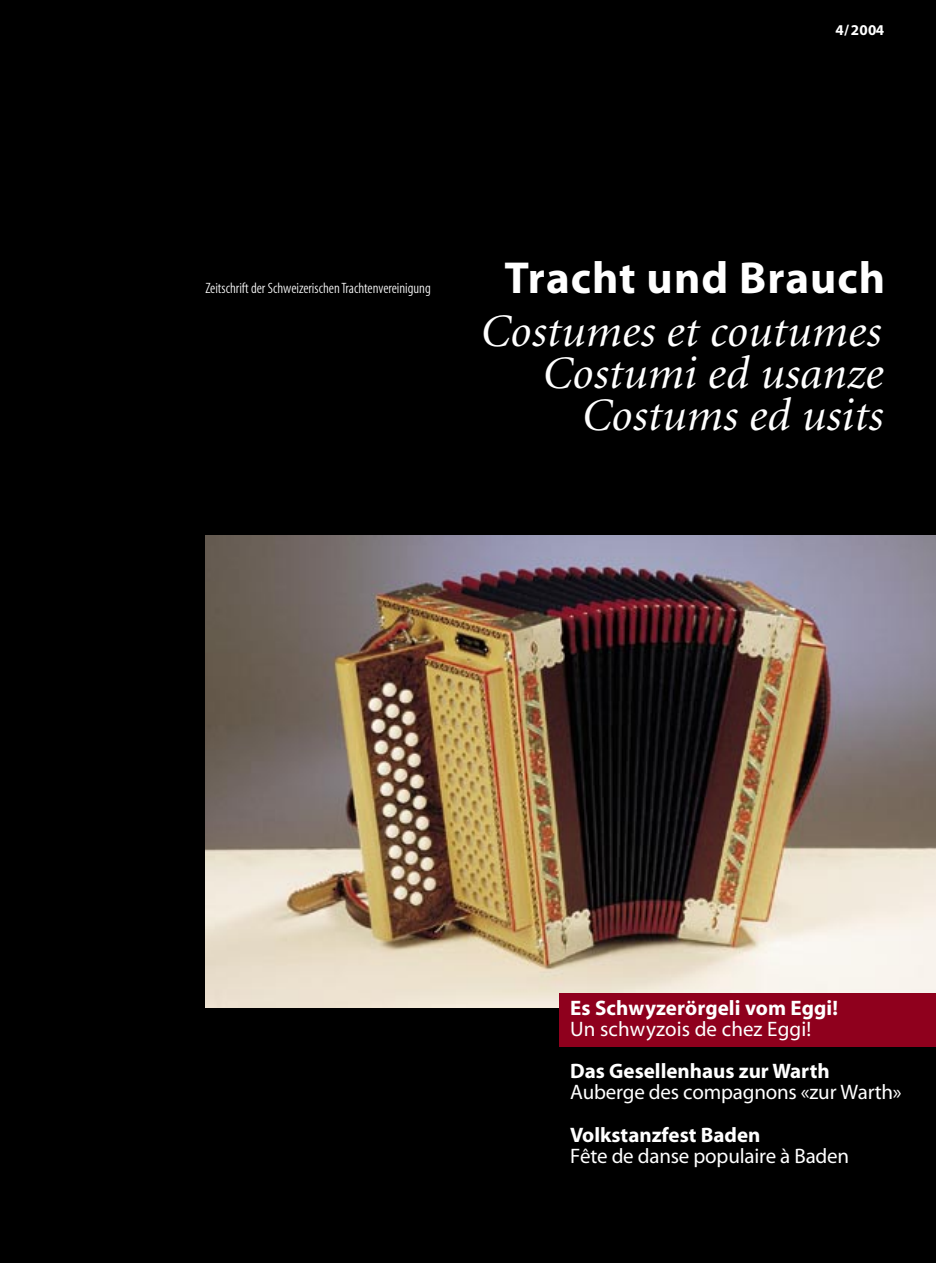
<style>
.page{position:relative;width:936px;height:1263px;background:#fff}
.page>*{position:absolute;margin:0;border:0;box-sizing:border-box;transform-origin:0 0}
.t1{font:italic 46.5px "Minion";letter-spacing:.005em;color:#fff}
.t2{font:700 45px "Myriad";letter-spacing:.02em;color:#fff}
.t3{font:21px/21px "Myriad";letter-spacing:-.01em;color:#fff}
.t4{font:700 21px/21px "Myriad";letter-spacing:.005em;color:#fff}
.t5{font:300 condensed 15px "Myriad";color:#fff}
.t6{font:700 15px "Myriad";color:#fff}
.s1{font-weight:400}
.s2{font-weight:700}
</style>
<div class="page">
<div style="left:0;top:0;width:935px;height:1263px;background:#000"></div>
<img style="left:205px;top:536px;width:730px;height:471px">
<div style="left:559px;top:993px;width:376px;height:53px;background:#8f001d"></div>
<p class="t6" style="left:835px;top:22px;width:50px">4/2004</p>
<p class="t5" style="left:205px;top:281px;width:227px">Zeitschrift der Schweizerischen Trachtenvereinigung</p>
<p class="t2" style="left:504px;top:255px;width:382px">Tracht und Brauch</p>
<p class="t1" style="left:479px;top:308px;width:402px">Costumes et coutumes</p>
<p class="t1" style="left:541px;top:350px;width:342px">Costumi ed usanze</p>
<p class="t1" style="left:580px;top:392px;width:303px">Costums ed usits</p>
<p class="t4" style="left:570px;top:998px;width:269px">Es Schwyzerörgeli vom Eggi!<br><span class="s1">Un schwyzois de chez Eggi!</span></p>
<p class="t3" style="left:570px;top:1062px;width:333px"><span class="s2">Das Gesellenhaus zur Warth<br></span>Auberge des compagnons «zur Warth»</p>
<p class="t3" style="left:570px;top:1125px;width:280px"><span class="s2">Volkstanzfest Baden<br></span>Fête de danse populaire à Baden</p>
</div>
